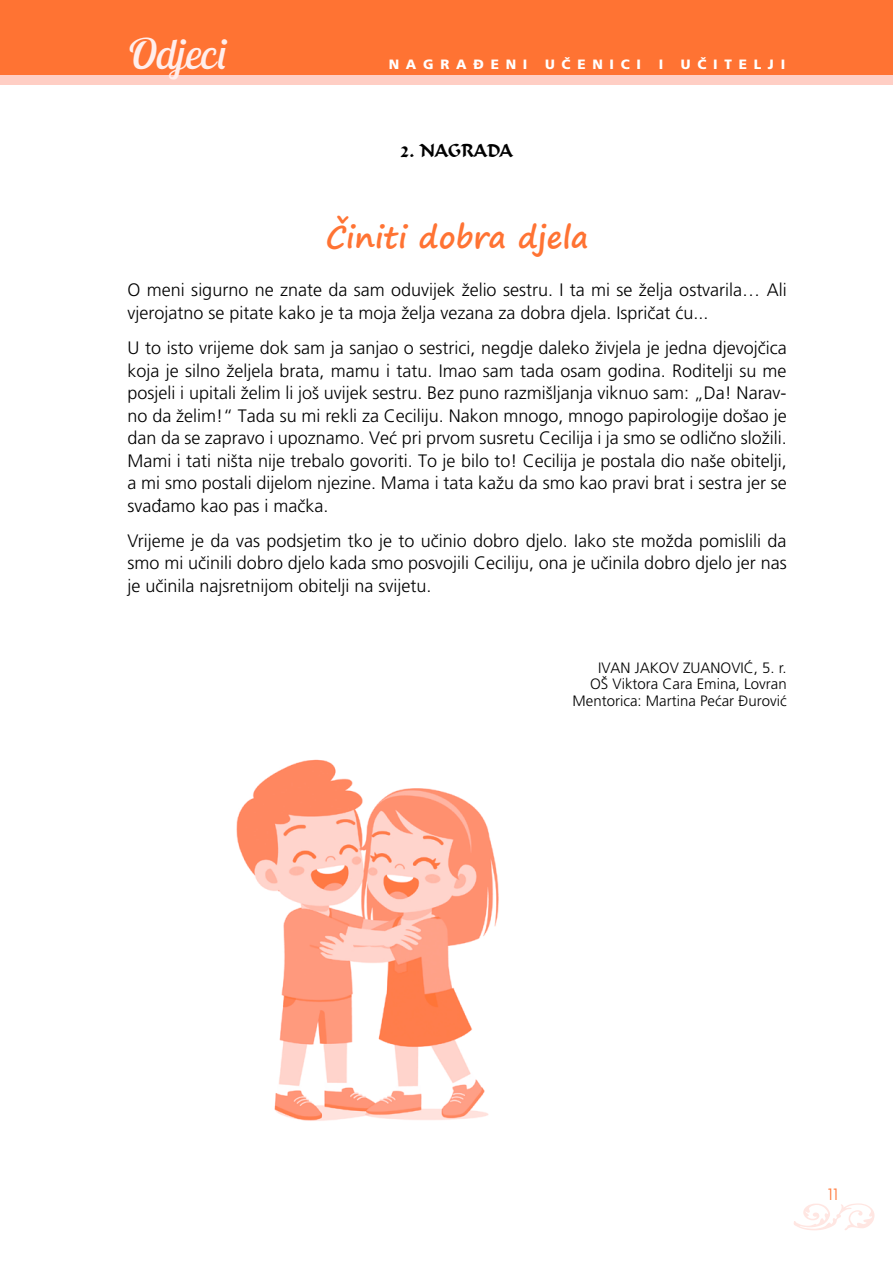
<style>
.page{position:relative;width:893px;height:1263px;background:#fff}
.page>*{position:absolute;margin:0;border:0;box-sizing:border-box;transform-origin:0 0}
.t1{font:italic 42px "Lobster Two";letter-spacing:-.005em;color:#ffeeec}
.t2{font:700 30px "Segoe Print";color:#ff7333}
.t3{font:300 18px/22.5px "Frutiger LT Std";color:#000;text-align:justify}
.t4{font:18px "Formal Script 421 BT";color:#000}
.t5{font:18px "Affogato";color:#ff7333}
.t6{font:300 15px/16.5px "Frutiger LT Std";color:#000;text-align:right}
.t7{font:900 13.5px "Frutiger LT Std";letter-spacing:.5em;color:#fff}
</style>
<div class="page">
<div style="left:0;top:0;width:893px;height:85px;background:#ff7333"></div>
<div style="left:0;top:76px;width:893px;height:9px;background:#ffcec4"></div>
<svg style="left:794px;top:1203px;width:80px;height:27px"></svg>
<img style="left:236px;top:759px;width:263px;height:362px">
<h1 class="t1" style="left:128px;top:27px;width:101px">Odjeci</h1>
<p class="t7" style="left:389px;top:56px;width:140px">NAGRAĐENI</p>
<p class="t7" style="left:545px;top:56px;width:98px">UČENICI</p>
<p class="t7" style="left:659px;top:56px;width:6px">I</p>
<p class="t7" style="left:681px;top:56px;width:106px">UČITELJI</p>
<p class="t4" style="left:401px;top:140px;width:113px">2. NAGRADA</p>
<h2 class="t2" style="left:326px;top:210px;width:264px">Činiti dobra djela</h2>
<p class="t3" style="left:128px;top:279px;width:661px">O meni sigurno ne znate da sam oduvijek želio sestru. I ta mi se želja ostvarila… Ali vjerojatno se pitate kako je ta moja želja vezana za dobra djela. Ispričat ću...</p>
<p class="t3" style="left:128px;top:337px;width:661px">U to isto vrijeme dok sam ja sanjao o sestrici, negdje daleko živjela je jedna djevojčica koja je silno željela brata, mamu i tatu. Imao sam tada osam godina. Roditelji su me posjeli i upitali želim li još uvijek sestru. Bez puno razmišljanja viknuo sam: „Da! Narav&shy;no da želim!“ Tada su mi rekli za Ceciliju. Nakon mnogo, mnogo papirologije došao je dan da se zapravo i upoznamo. Već pri prvom susretu Cecilija i ja smo se odlično složili.<br>Mami i tati ništa nije trebalo govoriti. To je bilo to! Cecilija je postala dio naše obitelji, a mi smo postali dijelom njezine. Mama i tata kažu da smo kao pravi brat i sestra jer se svađamo kao pas i mačka.</p>
<p class="t3" style="left:128px;top:530px;width:661px">Vrijeme je da vas podsjetim tko je to učinio dobro djelo. Iako ste možda pomislili da smo mi učinili dobro djelo kada smo posvojili Ceciliju, ona je učinila dobro djelo jer nas je učinila najsretnijom obitelji na svijetu.</p>
<p class="t6" style="left:572px;top:660px;width:216px">IVAN JAKOV ZUANOVIĆ, 5. r.<br>OŠ Viktora Cara Emina, Lovran<br>Mentorica: Martina Pećar Đurović</p>
<p class="t5" style="left:828px;top:1183px;width:13px">11</p>
</div>
